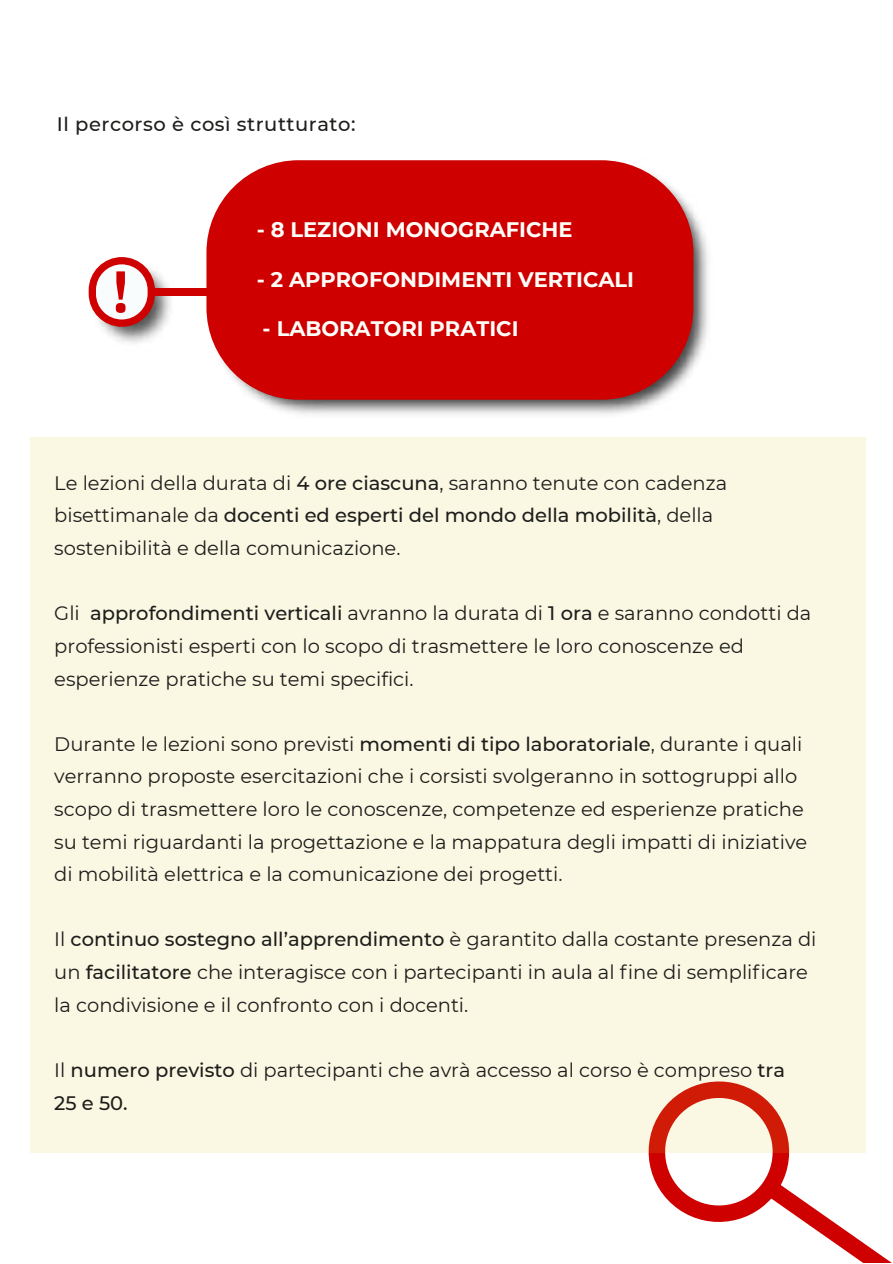
<style>
.page{position:relative;width:893px;height:1264px;background:#fff}
.page>*{position:absolute;margin:0;border:0;box-sizing:border-box;transform-origin:0 0}
.t1{font:700 58.5px "IBM Plex Sans Cond";color:#ce0000}
.t2{font:700 21px "Montserrat";color:#fffef9}
.t3{font:19.5px/32.5px "Montserrat";color:#1d1d1b}
.t4{font:500 19.5px "Montserrat";letter-spacing:.025em;color:#1d1d1b}
.s1{font-weight:500}
</style>
<div class="page">
<img style="left:205px;top:211px;width:503px;height:204px">
<svg style="left:206px;top:160px;width:487px;height:240px;background:#cf0e0e"></svg>
<img style="left:88px;top:272px;width:89px;height:71px">
<svg style="left:89px;top:257px;width:66px;height:70px"></svg>
<div style="left:150px;top:288px;width:61px;height:7px;background:#ce0000"></div>
<svg style="left:639px;top:1071px;width:252px;height:191px"></svg>
<div style="left:30px;top:437px;width:835px;height:715px;background:#faf7e3"></div>
<p class="t4" style="left:57px;top:112px;width:300px">Il percorso è così strutturato:</p>
<h1 class="t1" style="left:112px;top:252px;width:19px">!</h1>
<p class="t2" style="left:257px;top:217px;width:317px">- 8 LEZIONI MONOGRAFICHE</p>
<p class="t2" style="left:257px;top:266px;width:379px">- 2 APPROFONDIMENTI VERTICALI</p>
<p class="t2" style="left:262px;top:316px;width:257px">- LABORATORI PRATICI</p>
<p class="t3" style="left:54px;top:466px;width:674px">Le lezioni della durata di <span class="s1">4 ore ciascuna</span>, saranno tenute con cadenza bisettimanale da <span class="s1">docenti ed esperti del mondo della mobilità</span>, della sostenibilità e della comunicazione.</p>
<p class="t3" style="left:54px;top:597px;width:758px">Gli <span class="s1">approfondimenti verticali</span> avranno la durata di <span class="s1">1 ora</span> e saranno condotti da professionisti esperti con lo scopo di trasmettere le loro conoscenze ed esperienze pratiche su temi specifici.</p>
<p class="t3" style="left:54px;top:727px;width:754px">Durante le lezioni sono previsti <span class="s1">momenti di tipo laboratoriale</span>, durante i quali verranno proposte esercitazioni che i corsisti svolgeranno in sottogruppi allo scopo di trasmettere loro le conoscenze, competenze ed esperienze pratiche su temi riguardanti la progettazione e la mappatura degli impatti di iniziative di mobilità elettrica e la comunicazione dei progetti.</p>
<p class="t3" style="left:54px;top:923px;width:763px">Il <span class="s1">continuo sostegno all’apprendimento</span> è garantito dalla costante presenza di un <span class="s1">facilitatore</span> che interagisce con i partecipanti in aula al fine di semplificare la condivisione e il confronto con i docenti.</p>
<p class="t3" style="left:54px;top:1053px;width:732px">Il <span class="s1">numero previsto</span> di partecipanti che avrà accesso al corso è compreso <span class="s1">tra<br>25 e 50.</span></p>
</div>
